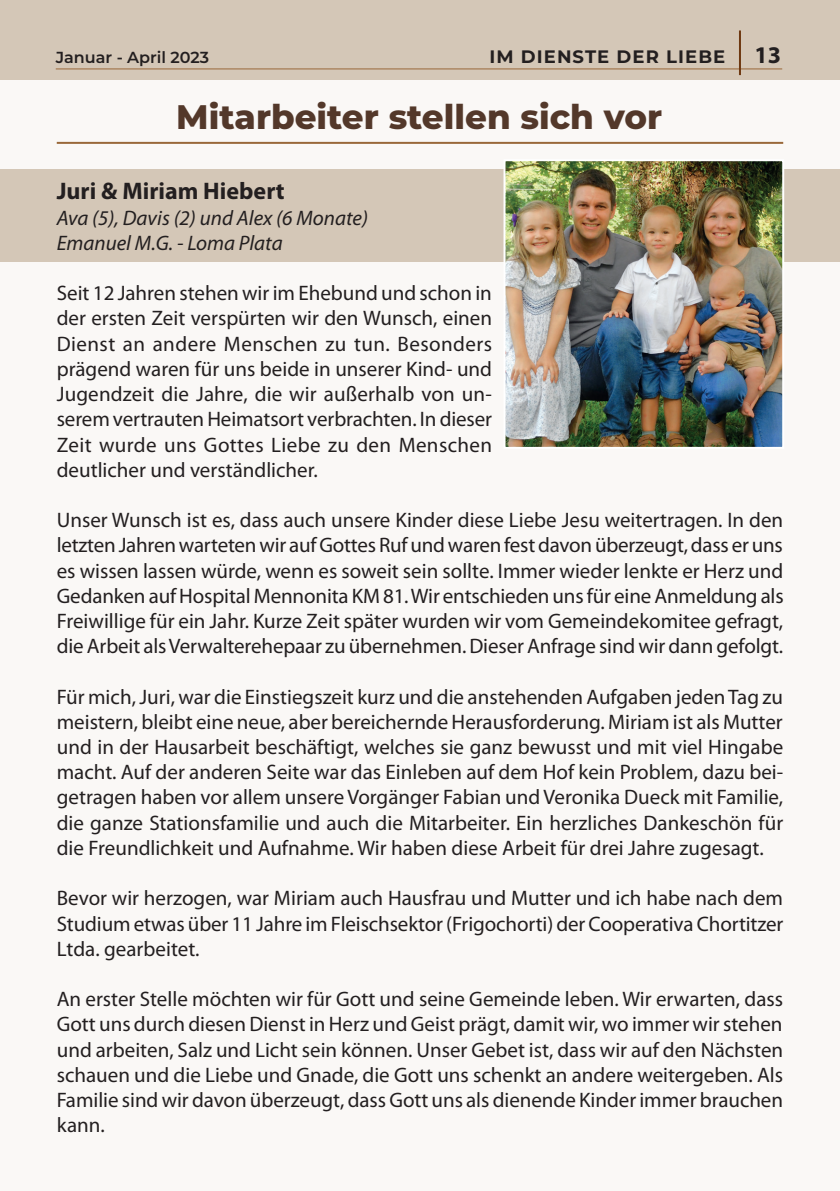
<style>
.page{position:relative;width:840px;height:1191px;background:#fff}
.page>*{position:absolute;margin:0;border:0;box-sizing:border-box;transform-origin:0 0}
.t1{font:800 34px "Montserrat";color:#53382a}
.t2{font:700 24px "Myriad Pro";color:#231f20}
.t3{font:21px/25.2px "Myriad Pro";letter-spacing:-.005em;color:#231f20;text-align:justify}
.t4{font:italic 21px/25.2px "Myriad Pro";color:#231f20}
.t5{font:700 18px "Montserrat";letter-spacing:.06em;color:#231f20}
.t6{font:600 16px "Montserrat";color:#231f20}
.s1{font-family:"Myriad Pro";font-size:24px}
</style>
<div class="page">
<hr style="left:0;top:0;width:1px;height:1191px;background:#faf8f6">
<div style="left:1px;top:0;width:838px;height:1191px;background:#faf8f6"></div>
<div style="left:0;top:0;width:839px;height:80px;background:#d4c7b7"></div>
<hr style="left:56px;top:68px;width:725px;height:1px;background:#99683a">
<hr style="left:738px;top:30px;width:2px;height:45px;background:#6e3811">
<div style="left:0;top:169px;width:839px;height:93px;background:#d4c7b7"></div>
<hr style="left:57px;top:142px;width:725px;height:2px;background:#99683a">
<img style="left:506px;top:162px;width:274px;height:284px">
<div style="left:503px;top:159px;width:280px;height:290px;border:2px solid #fff"></div>
<p class="t6" style="left:56px;top:46px;width:155px">Januar - April 2023</p>
<p class="t5" style="left:489px;top:43px;width:293px">IM DIENSTE DER LIEBE <span class="s1">13</span></p>
<h1 class="t1" style="left:176px;top:92px;width:487px">Mitarbeiter stellen sich vor</h1>
<p class="t2" style="left:57px;top:176px;width:229px">Juri &amp; Miriam Hiebert</p>
<p class="t4" style="left:57px;top:205px;width:312px">Ava (5), Davis (2) und Alex (6 Monate)<br>Emanuel M.G. - Loma Plata</p>
<p class="t3" style="left:57px;top:280px;width:436px">Seit 12 Jahren stehen wir im Ehebund und schon in der ersten Zeit verspürten wir den Wunsch, einen Dienst an andere Menschen zu tun. Besonders prägend waren für uns beide in unserer Kind- und Jugendzeit die Jahre, die wir außerhalb von un&shy;serem vertrauten Heimatsort verbrachten. In dieser Zeit wurde uns Gottes Liebe zu den Menschen deutlicher und verständlicher.</p>
<p class="t3" style="left:57px;top:507px;width:728px">Unser Wunsch ist es, dass auch unsere Kinder diese Liebe Jesu weitertragen. In den letzten Jahren warteten wir auf Gottes Ruf und waren fest davon überzeugt, dass er uns es wissen lassen würde, wenn es soweit sein sollte. Immer wieder lenkte er Herz und Gedanken auf Hospital Mennonita KM 81. Wir entschieden uns für eine Anmeldung als Freiwillige für ein Jahr. Kurze Zeit später wurden wir vom Gemeindekomitee gefragt, die Arbeit als Verwalterehepaar zu übernehmen. Dieser Anfrage sind wir dann gefolgt.</p>
<p class="t3" style="left:57px;top:683px;width:727px">Für mich, Juri, war die Einstiegszeit kurz und die anstehenden Aufgaben jeden Tag zu meistern, bleibt eine neue, aber bereichernde Herausforderung. Miriam ist als Mutter und in der Hausarbeit beschäftigt, welches sie ganz bewusst und mit viel Hingabe macht. Auf der anderen Seite war das Einleben auf dem Hof kein Problem, dazu bei&shy;getragen haben vor allem unsere Vorgänger Fabian und Veronika Dueck mit Familie, die ganze Stationsfamilie und auch die Mitarbeiter. Ein herzliches Dankeschön für die Freundlichkeit und Aufnahme. Wir haben diese Arbeit für drei Jahre zugesagt.</p>
<p class="t3" style="left:57px;top:885px;width:727px">Bevor wir herzogen, war Miriam auch Hausfrau und Mutter und ich habe nach dem Studium etwas über 11 Jahre im Fleischsektor (Frigochorti) der Cooperativa Chortitzer Ltda. gearbeitet.</p>
<p class="t3" style="left:57px;top:986px;width:727px">An erster Stelle möchten wir für Gott und seine Gemeinde leben. Wir erwarten, dass Gott uns durch diesen Dienst in Herz und Geist prägt, damit wir, wo immer wir stehen und arbeiten, Salz und Licht sein können. Unser Gebet ist, dass wir auf den Nächsten schauen und die Liebe und Gnade, die Gott uns schenkt an andere weitergeben. Als Familie sind wir davon überzeugt, dass Gott uns als dienende Kinder immer brauchen kann.</p>
</div>
